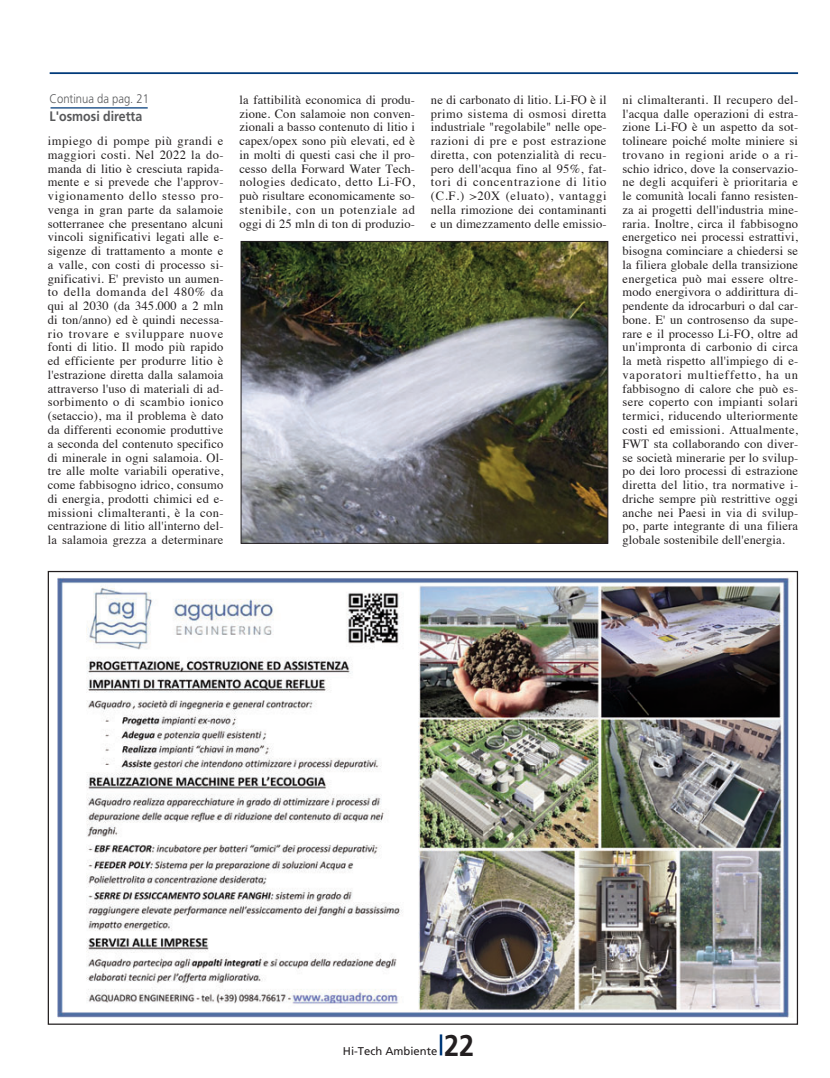
<style>
.page{position:relative;width:830px;height:1078px;background:#fff}
.page>*{position:absolute;margin:0;border:0;box-sizing:border-box;transform-origin:0 0}
.t1{font:700 30px "Frutiger";color:#231f20;scale:.9 1}
.t2{font:700 13.75px "Frutiger";color:#57585a;scale:.9 1}
.t3{font:12.5px/13.8px "Times";letter-spacing:.01em;color:#231f20;text-align:justify}
.t4{font:300 12.5px "Frutiger";color:#57585a;scale:.9 1}
.t5{font:11.25px "Frutiger";color:#231f20}
</style>
<div class="page">
<hr style="left:439px;top:1034px;width:3px;height:21px;background:#013a7a">
<hr style="left:50px;top:72px;width:747px;height:2px;background:#013a7a">
<img style="left:50px;top:572px;width:744px;height:446px">
<hr style="left:50px;top:107px;width:98px;height:1px;background:#013a7a">
<img style="left:243px;top:243px;width:363px;height:298px">
<div style="left:241px;top:241px;width:367px;height:302px;border:1px solid #231f20"></div>
<p class="t4" style="left:50px;top:94px;width:112px">Continua da pag. 21</p>
<p class="t2" style="left:50px;top:110px;width:104px">L'osmosi diretta</p>
<p class="t3" style="left:48px;top:135px;width:177px">impiego di pompe più grandi e maggiori costi. Nel 2022 la do&shy;manda di litio è cresciuta rapida&shy;mente e si prevede che l'approv&shy;vigionamento dello stesso pro&shy;venga in gran parte da salamoie sotterranee che presentano alcuni vincoli significativi legati alle e&shy;sigenze di trattamento a monte e a valle, con costi di processo si&shy;gnificativi. E' previsto un aumen&shy;to della domanda del 480% da qui al 2030 (da 345.000 a 2 mln di ton/anno) ed è quindi necessa&shy;rio trovare e sviluppare nuove fonti di litio. Il modo più rapido ed efficiente per produrre litio è l'estrazione diretta dalla salamoia attraverso l'uso di materiali di ad&shy;sorbimento o di scambio ionico (setaccio), ma il problema è dato da differenti economie produttive a seconda del contenuto specifico di minerale in ogni salamoia. Ol&shy;tre alle molte variabili operative, come fabbisogno idrico, consumo di energia, prodotti chimici ed e&shy;missioni climalteranti, è la con&shy;centrazione di litio all'interno del&shy;la salamoia grezza a determinare</p>
<p class="t3" style="left:239px;top:94px;width:177px">la fattibilità economica di produ&shy;zione. Con salamoie non conven&shy;zionali a basso contenuto di litio i capex/opex sono più elevati, ed è in molti di questi casi che il pro&shy;cesso della Forward Water Tech&shy;nologies dedicato, detto Li-FO, può risultare economicamente so&shy;stenibile, con un potenziale ad oggi di 25 mln di ton di produzio-</p>
<p class="t3" style="left:430px;top:94px;width:177px">ne di carbonato di litio. Li-FO è il primo sistema di osmosi diretta industriale "regolabile" nelle ope&shy;razioni di pre e post estrazione diretta, con potenzialità di recu&shy;pero dell'acqua fino al 95%, fat&shy;tori di concentrazione di litio (C.F.) &gt;20X (eluato), vantaggi nella rimozione dei contaminanti e un dimezzamento delle emissio-</p>
<p class="t3" style="left:622px;top:94px;width:177px">ni climalteranti. Il recupero del&shy;l'acqua dalle operazioni di estra&shy;zione Li-FO è un aspetto da sot&shy;tolineare poiché molte miniere si trovano in regioni aride o a ri&shy;schio idrico, dove la conservazio&shy;ne degli acquiferi è prioritaria e le comunità locali fanno resisten&shy;za ai progetti dell'industria mine&shy;raria. Inoltre, circa il fabbisogno energetico nei processi estrattivi, bisogna cominciare a chiedersi se la filiera globale della transizione energetica può mai essere oltre&shy;modo energivora o addirittura di&shy;pendente da idrocarburi o dal car&shy;bone. E' un controsenso da supe&shy;rare e il processo Li-FO, oltre ad un'impronta di carbonio di circa la metà rispetto all'impiego di e&shy;vaporatori multieffetto, ha un fabbisogno di calore che può es&shy;sere coperto con impianti solari termici, riducendo ulteriormente costi ed emissioni. Attualmente, FWT sta collaborando con diver&shy;se società minerarie per lo svilup&shy;po dei loro processi di estrazione diretta del litio, tra normative i&shy;driche sempre più restrittive oggi anche nei Paesi in via di svilup&shy;po, parte integrante di una filiera globale sostenibile dell'energia.</p>
<p class="t5" style="left:343px;top:1046px;width:96px">Hi-Tech Ambiente</p>
<p class="t1" style="left:444px;top:1032px;width:35px">22</p>
</div>
